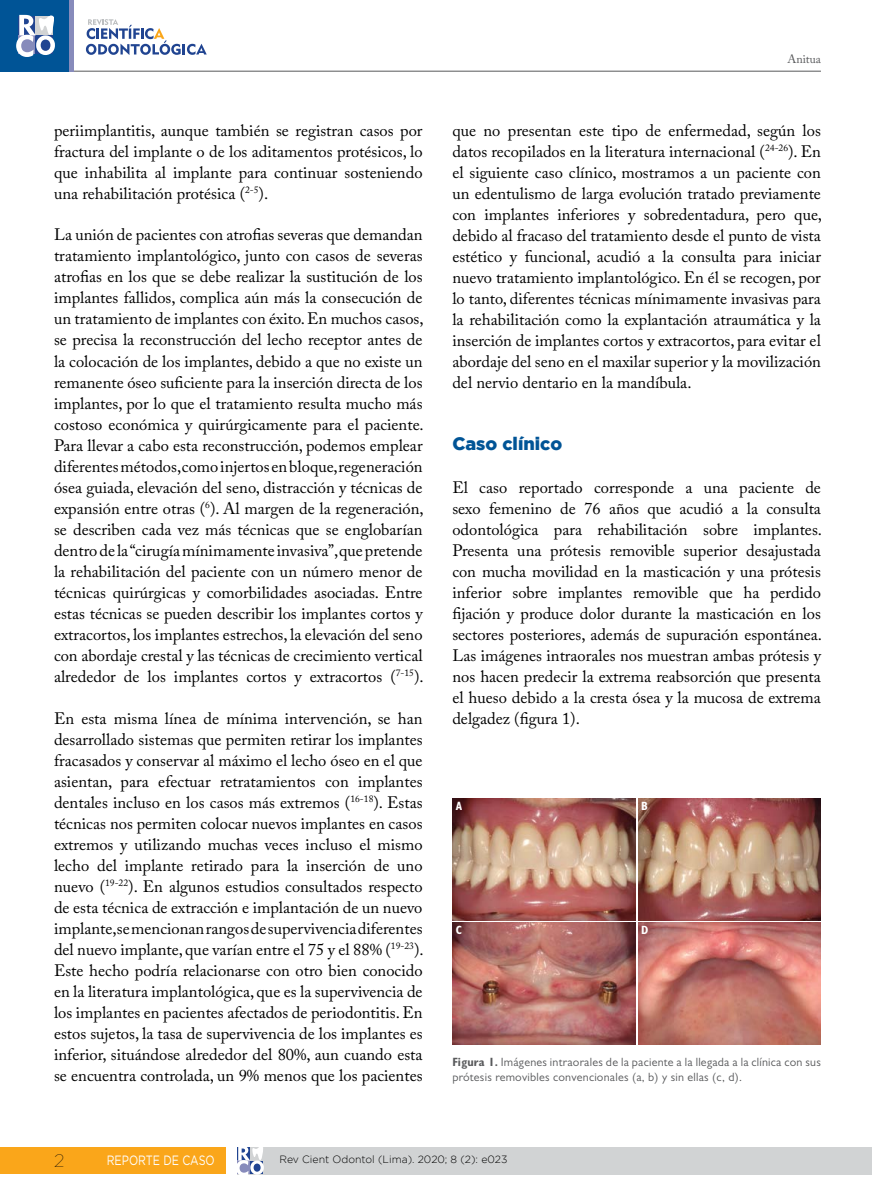
<style>
.page{position:relative;width:872px;height:1187px;background:#fff}
.page>*{position:absolute;margin:0;border:0;box-sizing:border-box;transform-origin:0 0}
.t1{font:900 18px "Gotham";color:#005496}
.t2{font:100 18px "Gotham";color:#000}
.t3{font:16.5px/21px "Adobe Caslon Pro";color:#000;text-align:justify}
.t4{font:13.5px "Gotham";color:#fff;scale:.8 1}
.t5{font:12px/15px "Gill Sans";letter-spacing:.02em;color:#58595b}
.t6{font:12px "Adobe Caslon Pro";color:#58595b}
.t7{font:700 condensed 12px "Gill Sans";color:#fff}
.t8{font:300 10.5px "Gotham";color:#000}
.s1{font-weight:700;font-stretch:condensed}
</style>
<div class="page">
<div style="left:0;top:1146px;width:225px;height:27px;background:#faa61a"></div>
<div style="left:237px;top:1146px;width:635px;height:28px;background:#d1d3d4"></div>
<hr style="left:47px;top:71px;width:774px;height:1px;background:#58595b">
<div style="left:0;top:0;width:70px;height:72px;background:#005496"></div>
<hr style="left:70px;top:0;width:4px;height:72px;background:#878bbb">
<svg style="left:16px;top:14px;width:39px;height:43px;background:#a1b4d0"></svg>
<svg style="left:86px;top:19px;width:121px;height:36px"></svg>
<svg style="left:237px;top:1146px;width:27px;height:29px"></svg>
<img style="left:452px;top:798px;width:183px;height:122px">
<img style="left:638px;top:798px;width:183px;height:122px">
<img style="left:452px;top:922px;width:183px;height:122px">
<img style="left:638px;top:922px;width:183px;height:122px">
<p class="t3" style="left:54px;top:119px;width:370px">periimplantitis, aunque también se registran casos por fractura del implante o de los aditamentos protésicos, lo que inhabilita al implante para continuar sosteniendo una rehabilitación protésica (<sup>2-5</sup>).</p>
<p class="t3" style="left:54px;top:224px;width:371px">La unión de pacientes con atrofias severas que demandan tratamiento implantológico, junto con casos de severas atrofias en los que se debe realizar la sustitución de los implantes fallidos, complica aún más la consecución de un tratamiento de implantes con éxito. En muchos casos, se precisa la reconstrucción del lecho receptor antes de la colocación de los implantes, debido a que no existe un remanente óseo suficiente para la inserción directa de los implantes, por lo que el tratamiento resulta mucho más costoso económica y quirúrgicamente para el paciente.<br>Para llevar a cabo esta reconstrucción, podemos emplear diferentes métodos, como injertos en bloque, regeneración ósea guiada, elevación del seno, distracción y técnicas de expansión entre otras (<sup>6</sup>). Al margen de la regeneración, se describen cada vez más técnicas que se englobarían dentro de la “cirugía mínimamente invasiva”, que pretende la rehabilitación del paciente con un número menor de técnicas quirúrgicas y comorbilidades asociadas. Entre estas técnicas se pueden describir los implantes cortos y extracortos, los implantes estrechos, la elevación del seno con abordaje crestal y las técnicas de crecimiento vertical alrededor de los implantes cortos y extracortos (<sup>7-15</sup>).</p>
<p class="t3" style="left:54px;top:707px;width:371px">En esta misma línea de mínima intervención, se han desarrollado sistemas que permiten retirar los implantes fracasados y conservar al máximo el lecho óseo en el que asientan, para efectuar retratamientos con implantes dentales incluso en los casos más extremos (<sup>16-18</sup>). Estas técnicas nos permiten colocar nuevos implantes en casos extremos y utilizando muchas veces incluso el mismo lecho del implante retirado para la inserción de uno nuevo (<sup>19-22</sup>). En algunos estudios consultados respecto de esta técnica de extracción e implantación de un nuevo implante, se mencionan rangos de supervivencia diferentes del nuevo implante, que varían entre el 75 y el 88% (<sup>19-23</sup>).<br>Este hecho podría relacionarse con otro bien conocido en la literatura implantológica, que es la supervivencia de los implantes en pacientes afectados de periodontitis. En estos sujetos, la tasa de supervivencia de los implantes es inferior, situándose alrededor del 80%, aun cuando esta se encuentra controlada, un 9% menos que los pacientes</p>
<p class="t6" style="left:787px;top:51px;width:35px">Anitua</p>
<p class="t3" style="left:452px;top:119px;width:371px">que no presentan este tipo de enfermedad, según los datos recopilados en la literatura internacional (<sup>24-26</sup>). En el siguiente caso clínico, mostramos a un paciente con un edentulismo de larga evolución tratado previamente con implantes inferiores y sobredentadura, pero que, debido al fracaso del tratamiento desde el punto de vista estético y funcional, acudió a la consulta para iniciar nuevo tratamiento implantológico. En él se recogen, por lo tanto, diferentes técnicas mínimamente invasivas para la rehabilitación como la explantación atraumática y la inserción de implantes cortos y extracortos, para evitar el abordaje del seno en el maxilar superior y la movilización del nervio dentario en la mandíbula.</p>
<p class="t1" style="left:452px;top:433px;width:111px">Caso clínico</p>
<p class="t3" style="left:452px;top:476px;width:371px">El caso reportado corresponde a una paciente de sexo femenino de 76 años que acudió a la consulta odontológica para rehabilitación sobre implantes.<br>Presenta una prótesis removible superior desajustada con mucha movilidad en la masticación y una prótesis inferior sobre implantes removible que ha perdido fijación y produce dolor durante la masticación en los sectores posteriores, además de supuración espontánea.<br>Las imágenes intraorales nos muestran ambas prótesis y nos hacen predecir la extrema reabsorción que presenta el hueso debido a la cresta ósea y la mucosa de extrema delgadez (figura 1).</p>
<p class="t7" style="left:456px;top:799px;width:8px">A</p>
<p class="t7" style="left:456px;top:923px;width:8px">C</p>
<p class="t7" style="left:641px;top:799px;width:8px">B</p>
<p class="t7" style="left:641px;top:923px;width:9px">D</p>
<p class="t5" style="left:452px;top:1054px;width:370px"><span class="s1">Figura 1.</span> Imágenes intraorales de la paciente a la llegada a la clínica con sus prótesis removibles convencionales (a, b) y sin ellas (c, d).</p>
<p class="t2" style="left:54px;top:1150px;width:12px">2</p>
<p class="t4" style="left:107px;top:1152px;width:137px">REPORTE DE CASO</p>
<p class="t8" style="left:279px;top:1153px;width:229px">Rev Cient Odontol (Lima). 2020; 8 (2): e023</p>
</div>
